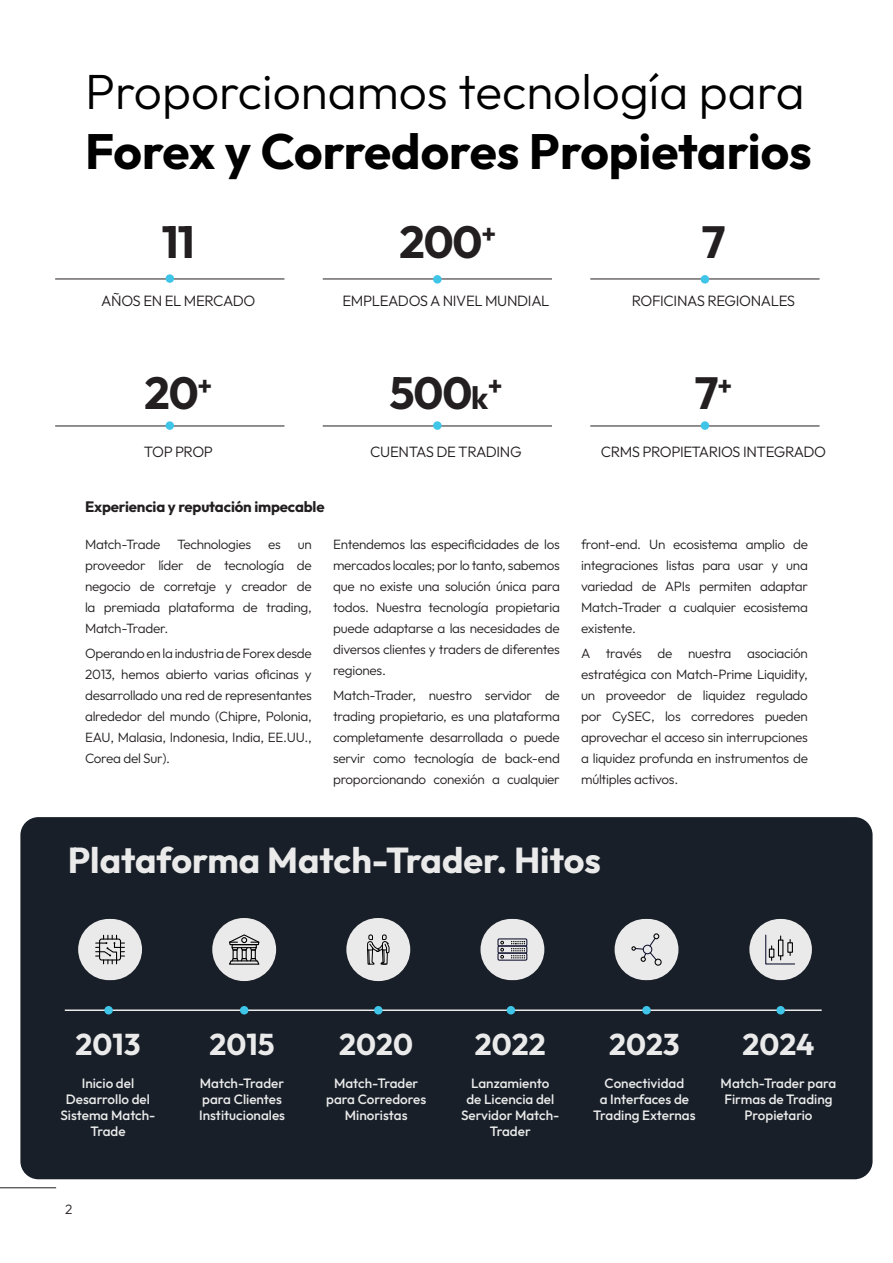
<style>
.page{position:relative;width:893px;height:1263px;background:#fff}
.page>*{position:absolute;margin:0;border:0;box-sizing:border-box;transform-origin:0 0}
.Body_Text_-_Align_Left{font:300 49.5px/60px "Outfit";color:#000}
.t1{font:700 45px "Outfit";letter-spacing:-.025em;color:#231f20}
.Header_black{font:700 36px "Outfit";color:#eaeaea}
.t2{font:700 30px "Outfit";color:#eaeaea}
.t3{font:700 26.25px "Outfit";color:#231f20}
.t4{font:300 15px "Outfit";letter-spacing:-.025em;color:#231f20}
.t5{font:700 15px "Outfit";letter-spacing:-.01em;color:#231f20}
.t6{font:300 13.5px/21px "Outfit";letter-spacing:-.02em;color:#231f20;text-align:justify}
.t7{font:500 13.5px/16.2px "Outfit";color:#eaeaea;text-align:center}
.s1{font-weight:700}
.s2{font-size:31.5px}
</style>
<div class="page">
<hr style="left:0;top:1187px;width:56px;height:1px;background:#231f20">
<div style="left:20px;top:817px;width:853px;height:362px;background:#181f28;border-radius:18px"></div>
<hr style="left:55px;top:279px;width:229px;height:1px;background:#231f20">
<hr style="left:323px;top:279px;width:229px;height:1px;background:#231f20">
<hr style="left:590px;top:279px;width:230px;height:1px;background:#231f20">
<hr style="left:55px;top:426px;width:229px;height:1px;background:#231f20">
<hr style="left:323px;top:426px;width:229px;height:1px;background:#231f20">
<hr style="left:590px;top:426px;width:230px;height:1px;background:#231f20">
<div style="left:166px;top:274px;width:8px;height:9px;background:#3fc5e8;border-radius:50%"></div>
<div style="left:166px;top:421px;width:8px;height:9px;background:#3fc5e8;border-radius:50%"></div>
<div style="left:433px;top:421px;width:9px;height:9px;background:#3fc5e8;border-radius:50%"></div>
<div style="left:701px;top:421px;width:8px;height:9px;background:#3fc5e8;border-radius:50%"></div>
<div style="left:433px;top:275px;width:9px;height:9px;background:#3fc5e8;border-radius:50%"></div>
<div style="left:701px;top:275px;width:8px;height:9px;background:#3fc5e8;border-radius:50%"></div>
<hr style="left:65px;top:1009px;width:757px;height:2px;background:#eaeaea">
<div style="left:104px;top:1006px;width:9px;height:8px;background:#3fc5e8;border-radius:50%"></div>
<div style="left:240px;top:1006px;width:8px;height:8px;background:#3fc5e8;border-radius:50%"></div>
<div style="left:374px;top:1006px;width:9px;height:8px;background:#3fc5e8;border-radius:50%"></div>
<div style="left:507px;top:1006px;width:8px;height:8px;background:#3fc5e8;border-radius:50%"></div>
<div style="left:642px;top:1006px;width:9px;height:8px;background:#3fc5e8;border-radius:50%"></div>
<div style="left:776px;top:1006px;width:9px;height:8px;background:#3fc5e8;border-radius:50%"></div>
<div style="left:78px;top:919px;width:64px;height:61px;background:#eaeaea;border-radius:31px"></div>
<svg style="left:96px;top:935px;width:28px;height:29px"></svg>
<div style="left:212px;top:918px;width:64px;height:63px;background:#eaeaea;border-radius:32px"></div>
<div style="left:242px;top:949px;width:5px;height:10px;border:1px solid #000"></div>
<div style="left:251px;top:949px;width:5px;height:10px;border:1px solid #000"></div>
<svg style="left:229px;top:957px;width:31px;height:8px"></svg>
<svg style="left:229px;top:934px;width:31px;height:17px"></svg>
<div style="left:346px;top:918px;width:64px;height:63px;background:#eaeaea;border-radius:32px"></div>
<svg style="left:367px;top:934px;width:23px;height:47px"></svg>
<div style="left:480px;top:919px;width:64px;height:61px;background:#eaeaea;border-radius:31px"></div>
<div style="left:497px;top:952px;width:30px;height:9px;border:1px solid #121331"></div>
<div style="left:497px;top:945px;width:30px;height:8px;border:1px solid #121331"></div>
<div style="left:497px;top:938px;width:30px;height:8px;border:1px solid #121331"></div>
<svg style="left:511px;top:941px;width:14px;height:17px"></svg>
<svg style="left:500px;top:941px;width:4px;height:17px"></svg>
<div style="left:615px;top:919px;width:63px;height:61px;background:#eaeaea;border-radius:31px"></div>
<div style="left:655px;top:958px;width:7px;height:8px;border:1px solid #000;border-radius:50%"></div>
<svg style="left:631px;top:933px;width:28px;height:29px"></svg>
<div style="left:749px;top:919px;width:63px;height:61px;background:#eaeaea;border-radius:31px"></div>
<svg style="left:765px;top:934px;width:30px;height:31px"></svg>
<p class="Body_Text_-_Align_Left" style="left:85px;top:61px;width:728px">Proporcionamos tecnología para<br><span class="s1">Forex y Corredores Propietarios</span></p>
<p class="t1" style="left:162px;top:217px;width:34px">11</p>
<p class="t4" style="left:101px;top:292px;width:156px">AÑOS EN EL MERCADO</p>
<p class="t1" style="left:399px;top:217px;width:98px">200<sup>+</sup></p>
<p class="t4" style="left:342px;top:292px;width:208px">EMPLEADOS A NIVEL MUNDIAL</p>
<p class="t1" style="left:702px;top:217px;width:25px">7</p>
<p class="t4" style="left:632px;top:292px;width:165px">ROFICINAS REGIONALES</p>
<p class="t1" style="left:144px;top:368px;width:69px">20<sup>+</sup></p>
<p class="t4" style="left:144px;top:444px;width:71px">TOP PROP</p>
<p class="t1" style="left:389px;top:368px;width:100px">500<span class="s2">k</span></p>
<p class="t3" style="left:488px;top:370px;width:16px">+</p>
<p class="t4" style="left:370px;top:444px;width:153px">CUENTAS DE TRADING</p>
<p class="t1" style="left:695px;top:368px;width:39px">7<sup>+</sup></p>
<p class="t4" style="left:601px;top:444px;width:227px">CRMS PROPIETARIOS INTEGRADO</p>
<p class="t5" style="left:85px;top:498px;width:241px">Experiencia y reputación impecable</p>
<p class="t6" style="left:85px;top:533px;width:168px">Match-Trade Technologies</p>
<p class="t6" style="left:268px;top:533px;width:14px">es</p>
<p class="t6" style="left:85px;top:533px;width:228px;text-indent:213px">un proveedor líder de tecnología de negocio de corretaje y creador de la premiada plataforma de trading, Match-Trader.</p>
<p class="t6" style="left:85px;top:643px;width:228px">Operando en la industria de Forex desde 2013, hemos abierto varias oficinas y desarrollado una red de representantes alrededor del mundo (Chipre, Polonia, EAU, Malasia, Indonesia, India, EE.UU., Corea del Sur).</p>
<p class="t6" style="left:333px;top:533px;width:228px">Entendemos las especificidades de los mercados locales; por lo tanto, sabemos que no existe una solución única para todos. Nuestra tecnología propietaria puede adaptarse a las necesidades de diversos clientes y traders de diferentes regiones.</p>
<p class="t6" style="left:333px;top:685px;width:228px">Match-Trader, nuestro servidor de trading propietario, es una plataforma completamente desarrollada o puede servir como tecnología de back-end proporcionando conexión a cualquier</p>
<p class="t6" style="left:581px;top:533px;width:228px">front-end. Un ecosistema amplio de integraciones listas para usar y una variedad de APIs permiten adaptar Match-Trader a cualquier ecosistema existente.</p>
<p class="t6" style="left:581px;top:643px;width:228px">A través de nuestra asociación estratégica con Match-Prime Liquidity, un proveedor de liquidez regulado por CySEC, los corredores pueden aprovechar el acceso sin interrupciones a liquidez profunda en instrumentos de múltiples activos.</p>
<p class="Header_black" style="left:68px;top:840px;width:535px">Plataforma Match-Trader. Hitos</p>
<p class="t2" style="left:75px;top:1027px;width:67px">2013</p>
<p class="t7" style="left:60px;top:1075px;width:97px">Inicio del<br>Desarrollo del<br>Sistema Match-<br>Trade</p>
<p class="t6" style="left:65px;top:1199px;width:9px">2</p>
<p class="t2" style="left:210px;top:1027px;width:67px">2015</p>
<p class="t7" style="left:199px;top:1075px;width:87px;text-align:left">Match-Trader para Clientes<br>Institucionales</p>
<p class="t2" style="left:339px;top:1027px;width:75px">2020</p>
<p class="t7" style="left:326px;top:1075px;width:101px">Match-Trader para Corredores<br>Minoristas</p>
<p class="t2" style="left:475px;top:1027px;width:72px">2022</p>
<p class="t7" style="left:461px;top:1075px;width:100px">Lanzamiento<br>de Licencia del<br>Servidor Match-<br>Trader</p>
<p class="t2" style="left:609px;top:1027px;width:72px">2023</p>
<p class="t7" style="left:593px;top:1075px;width:104px">Conectividad<br>a Interfaces de<br>Trading Externas</p>
<p class="t2" style="left:742px;top:1027px;width:74px">2024</p>
<p class="t7" style="left:721px;top:1075px;width:117px">Match-Trader para<br>Firmas de Trading<br>Propietario</p>
</div>
